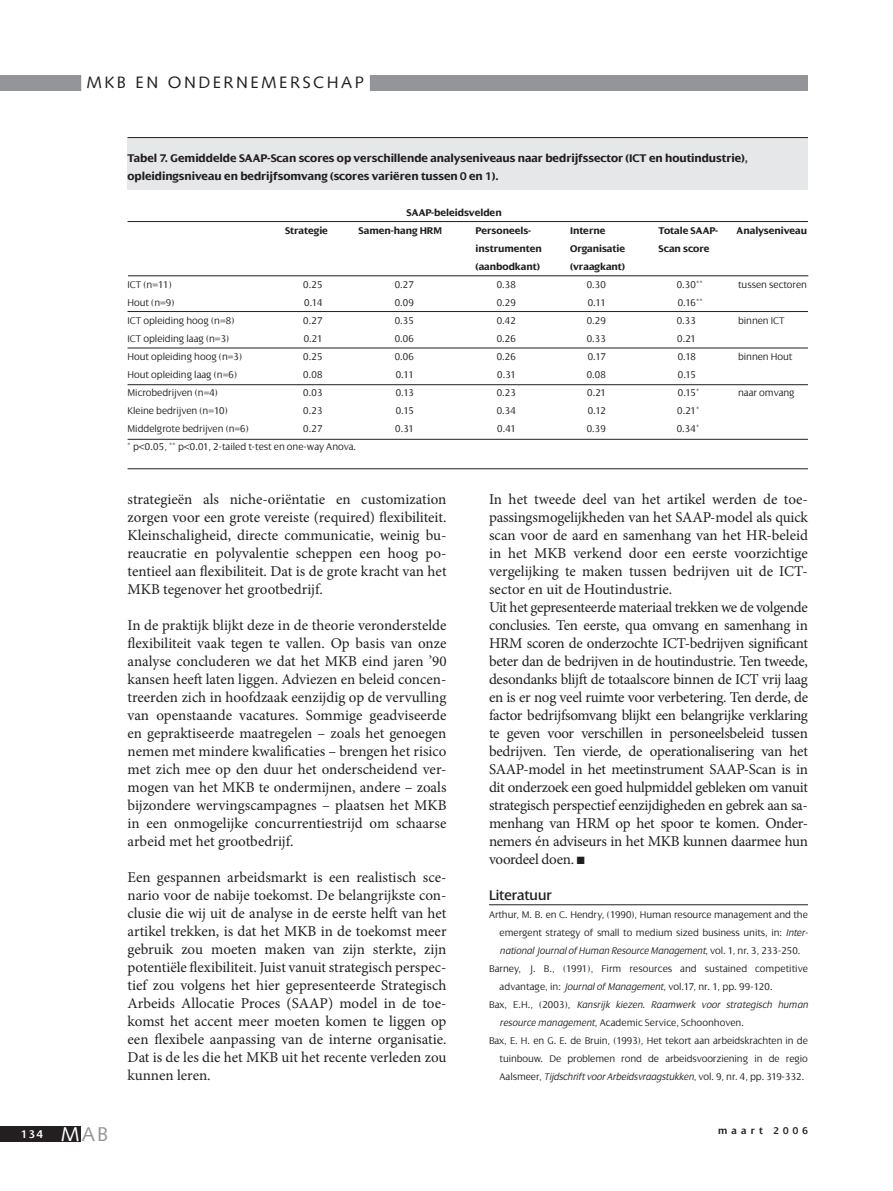
<style>
.page{position:relative;width:893px;height:1191px;background:#fff}
.page>*{position:absolute;margin:0;border:0;box-sizing:border-box;transform-origin:0 0}
.t1{font:19.95px "Syntax LT Std";color:#939598}
.t2{font:16.5px "Syntax LT Std";letter-spacing:.15em;color:#231f20}
.t3{font:15px/18px "Minion Pro";letter-spacing:-.02em;color:#231f20;text-align:justify}
.t4{font:15px "Dialog";letter-spacing:-.005em;color:#231f20}
.t5{font:700 12px/18px "Dialog";letter-spacing:-.005em;color:#231f20}
.t6{font:600 12px "Dialog";color:#fff}
.t7{font:300 10.5px "Dialog";letter-spacing:-.005em;color:#231f20}
.t8{font:italic 300 10.5px "Dialog";letter-spacing:-.01em;color:#231f20}
.t9{font:700 10.5px "Dialog";letter-spacing:-.005em;color:#231f20}
.t10{font:600 10.5px "Dialog";letter-spacing:.4em;color:#231f20}
.s1{font-style:italic}
.s2{font-style:normal}
.s3{color:#fff}
</style>
<div class="page">
<div style="left:0;top:1126px;width:81px;height:16px;background:#231f20"></div>
<div style="left:0;top:75px;width:808px;height:15px;background:#939598"></div>
<div style="left:81px;top:71px;width:289px;height:21px;background:#fff"></div>
<hr style="left:489px;top:904px;width:319px;height:1px;background:#231f20">
<div style="left:128px;top:138px;width:680px;height:52px;background:#e6e7e9"></div>
<hr style="left:128px;top:468px;width:680px;height:1px;background:#231f20">
<hr style="left:128px;top:137px;width:680px;height:1px;background:#231f20">
<hr style="left:128px;top:221px;width:680px;height:1px;background:#231f20">
<hr style="left:128px;top:275px;width:680px;height:1px;background:#231f20">
<hr style="left:128px;top:311px;width:680px;height:1px;background:#231f20">
<hr style="left:128px;top:348px;width:680px;height:1px;background:#231f20">
<hr style="left:128px;top:384px;width:680px;height:1px;background:#231f20">
<hr style="left:128px;top:439px;width:680px;height:1px;background:#231f20">
<p class="t2" style="left:86px;top:74px;width:279px">MKB EN ONDERNEMERSCHAP</p>
<p class="t5" style="left:128px;top:150px;width:622px">Tabel 7. Gemiddelde SAAP-Scan scores op verschillende analyseniveaus naar bedrijfssector (ICT en houtindustrie), opleidingsniveau en bedrijfsomvang (scores variëren tussen 0 en 1).</p>
<p class="t9" style="left:407px;top:209px;width:97px">SAAP-beleidsvelden</p>
<p class="t9" style="left:285px;top:227px;width:44px">Strategie</p>
<p class="t9" style="left:359px;top:227px;width:85px">Samen-hang HRM</p>
<p class="t9" style="left:476px;top:227px;width:57px">Personeels-</p>
<p class="t9" style="left:570px;top:227px;width:37px">Interne</p>
<p class="t9" style="left:659px;top:227px;width:61px">Totale SAAP-</p>
<p class="t9" style="left:737px;top:227px;width:72px">Analyseniveau</p>
<p class="t9" style="left:476px;top:245px;width:68px">instrumenten</p>
<p class="t9" style="left:570px;top:245px;width:57px">Organisatie</p>
<p class="t9" style="left:659px;top:245px;width:53px">Scan score</p>
<p class="t9" style="left:476px;top:263px;width:66px">(aanbodkant)</p>
<p class="t9" style="left:570px;top:263px;width:57px">(vraagkant)</p>
<p class="t7" style="left:128px;top:281px;width:46px">ICT (n=11)</p>
<p class="t7" style="left:303px;top:281px;width:21px">0.25</p>
<p class="t7" style="left:395px;top:281px;width:21px">0.27</p>
<p class="t7" style="left:497px;top:281px;width:21px">0.38</p>
<p class="t7" style="left:587px;top:281px;width:21px">0.30</p>
<p class="t7" style="left:677px;top:281px;width:28px">0.30**</p>
<p class="t7" style="left:738px;top:281px;width:70px">tussen sectoren</p>
<p class="t7" style="left:128px;top:299px;width:48px">Hout (n=9)</p>
<p class="t7" style="left:304px;top:299px;width:20px">0.14</p>
<p class="t7" style="left:395px;top:299px;width:21px">0.09</p>
<p class="t7" style="left:497px;top:299px;width:21px">0.29</p>
<p class="t7" style="left:588px;top:299px;width:20px">0.11</p>
<p class="t7" style="left:678px;top:299px;width:27px">0.16**</p>
<p class="t7" style="left:128px;top:317px;width:108px">ICT opleiding hoog (n=8)</p>
<p class="t7" style="left:303px;top:317px;width:21px">0.27</p>
<p class="t7" style="left:395px;top:317px;width:21px">0.35</p>
<p class="t7" style="left:497px;top:317px;width:21px">0.42</p>
<p class="t7" style="left:587px;top:317px;width:21px">0.29</p>
<p class="t7" style="left:677px;top:317px;width:21px">0.33</p>
<p class="t7" style="left:738px;top:317px;width:48px">binnen ICT</p>
<p class="t7" style="left:128px;top:335px;width:103px">ICT opleiding laag (n=3)</p>
<p class="t7" style="left:304px;top:335px;width:20px">0.21</p>
<p class="t7" style="left:395px;top:335px;width:21px">0.06</p>
<p class="t7" style="left:497px;top:335px;width:21px">0.26</p>
<p class="t7" style="left:587px;top:335px;width:21px">0.33</p>
<p class="t7" style="left:677px;top:335px;width:20px">0.21</p>
<p class="t7" style="left:128px;top:353px;width:116px">Hout opleiding hoog (n=3)</p>
<p class="t7" style="left:303px;top:353px;width:21px">0.25</p>
<p class="t7" style="left:395px;top:353px;width:21px">0.06</p>
<p class="t7" style="left:497px;top:353px;width:21px">0.26</p>
<p class="t7" style="left:588px;top:353px;width:20px">0.17</p>
<p class="t7" style="left:678px;top:353px;width:20px">0.18</p>
<p class="t7" style="left:738px;top:353px;width:56px">binnen Hout</p>
<p class="t7" style="left:128px;top:371px;width:111px">Hout opleiding laag (n=6)</p>
<p class="t7" style="left:303px;top:371px;width:21px">0.08</p>
<p class="t7" style="left:396px;top:371px;width:20px">0.11</p>
<p class="t7" style="left:497px;top:371px;width:20px">0.31</p>
<p class="t7" style="left:587px;top:371px;width:21px">0.08</p>
<p class="t7" style="left:678px;top:371px;width:20px">0.15</p>
<p class="t7" style="left:128px;top:389px;width:92px">Microbedrijven (n=4)</p>
<p class="t7" style="left:303px;top:389px;width:21px">0.03</p>
<p class="t7" style="left:396px;top:389px;width:20px">0.13</p>
<p class="t7" style="left:497px;top:389px;width:21px">0.23</p>
<p class="t7" style="left:587px;top:389px;width:20px">0.21</p>
<p class="t7" style="left:678px;top:389px;width:23px">0.15*</p>
<p class="t7" style="left:738px;top:389px;width:58px">naar omvang</p>
<p class="t7" style="left:128px;top:407px;width:102px">Kleine bedrijven (n=10)</p>
<p class="t7" style="left:303px;top:407px;width:21px">0.23</p>
<p class="t7" style="left:396px;top:407px;width:20px">0.15</p>
<p class="t7" style="left:497px;top:407px;width:21px">0.34</p>
<p class="t7" style="left:588px;top:407px;width:20px">0.12</p>
<p class="t7" style="left:677px;top:407px;width:24px">0.21*</p>
<p class="t7" style="left:128px;top:425px;width:123px">Middelgrote bedrijven (n=6)</p>
<p class="t7" style="left:303px;top:425px;width:21px">0.27</p>
<p class="t7" style="left:395px;top:425px;width:20px">0.31</p>
<p class="t7" style="left:497px;top:425px;width:20px">0.41</p>
<p class="t7" style="left:587px;top:425px;width:21px">0.39</p>
<p class="t7" style="left:677px;top:425px;width:24px">0.34*</p>
<p class="t7" style="left:128px;top:443px;width:230px">* p&lt;0.05, ** p&lt;0.01, 2-tailed t-test en one-way Anova.</p>
<p class="t3" style="left:128px;top:492px;width:320px">strategieën als niche-oriëntatie en customization zorgen voor een grote vereiste (required) flexibiliteit.<br>Kleinschaligheid, directe communicatie, weinig bu - reaucratie en polyvalentie scheppen een hoog po - tentieel aan flexibiliteit. Dat is de grote kracht van het MKB tegenover het grootbedrijf.</p>
<p class="t3" style="left:128px;top:618px;width:320px">In de praktijk blijkt deze in de theorie veronderstelde flexibiliteit vaak tegen te vallen. Op basis van onze analyse concluderen we dat het MKB eind jaren ’90 kansen heeft laten liggen. Adviezen en beleid con cen&shy;treerden zich in hoofdzaak eenzijdig op de vervulling van openstaande vacatures. Sommige geadviseerde en gepraktiseerde maatregelen – zoals het genoegen nemen met mindere kwalificaties – brengen het risico met zich mee op den duur het onderscheidend ver&shy;mogen van het MKB te ondermijnen, andere – zoals bijzondere wervingscampagnes – plaatsen het MKB in een onmogelijke concurrentiestrijd om schaarse arbeid met het grootbedrijf.</p>
<p class="t3" style="left:128px;top:870px;width:320px">Een gespannen arbeidsmarkt is een realistisch sce&shy;nario voor de nabije toekomst. De belangrijkste con&shy;clusie die wij uit de analyse in de eerste helft van het artikel trekken, is dat het MKB in de toekomst meer gebruik zou moeten maken van zijn sterkte, zijn potentiële flexibiliteit. Juist vanuit strategisch pers pec&shy;tief zou volgens het hier gepresenteerde Strategisch Arbeids Allocatie Proces (SAAP) model in de toe&shy;komst het accent meer moeten komen te liggen op een flexibele aanpassing van de interne organisatie.<br>Dat is de les die het MKB uit het recente verleden zou kunnen leren.</p>
<p class="t3" style="left:489px;top:492px;width:321px;text-align:left">In het tweede deel van het artikel werden de toe&shy;passingsmogelijkheden van het SAAP-model als quick scan voor de aard en samenhang van het HR-beleid in het MKB verkend door een eerste voorzichtige vergelijking te maken tussen bedrijven uit de ICT&shy;sector en uit de Houtindustrie.<br>Uit het gepresenteerde materiaal trekken we de volgende conclusies. Ten eerste, qua omvang en samenhang in HRM scoren de onderzochte ICT-bedrijven significant beter dan de bedrijven in de houtindustrie. Ten tweede, desondanks blijft de totaalscore binnen de ICT vrij laag en is er nog veel ruimte voor verbetering. Ten derde, de factor bedrijfsomvang blijkt een belangrijke verklaring te geven voor verschillen in personeelsbeleid tussen bedrijven. Ten vierde, de operationalisering van het SAAP-model in het meetinstrument SAAP-Scan is in dit onderzoek een goed hulpmiddel gebleken om vanuit strategisch perspectief eenzijdigheden en gebrek aan sa - menhang van HRM op het spoor te komen. Onder&shy;nemers én adviseurs in het MKB kunnen daarmee hun voordeel doen. ■</p>
<p class="t4" style="left:489px;top:888px;width:64px">Literatuur</p>
<p class="t7" style="left:489px;top:911px;width:320px">Arthur, M. B. en C. Hendry, (1990), Human resource management and the</p>
<p class="t7" style="left:500px;top:929px;width:310px">emergent strategy of small to medium sized business units, in: <span class="s1">Inter-</span></p>
<p class="t8" style="left:500px;top:947px;width:302px">national Journal of Human Resource Management<span class="s2">, vol. 1, nr. 3, 233-250.</span></p>
<p class="t7" style="left:489px;top:965px;width:320px">Barney, J. B., (1991), Firm resources and sustained competitive</p>
<p class="t7" style="left:500px;top:983px;width:275px">advantage, in: <span class="s1">Journal of Management</span>, vol.17, nr. 1, pp. 99-120.</p>
<p class="t8" style="left:489px;top:1001px;width:320px"><span class="s2">Bax, E.H., (2003),</span> Kansrijk kiezen. Raamwerk voor strategisch human</p>
<p class="t7" style="left:500px;top:1019px;width:246px"><span class="s1">resource management</span>, Academic Service, Schoonhoven.</p>
<p class="t7" style="left:489px;top:1037px;width:320px">Bax, E. H. en G. E. de Bruin, (1993), Het tekort aan arbeidskrachten in de</p>
<p class="t7" style="left:500px;top:1055px;width:310px">tuinbouw. De problemen rond de arbeidsvoorziening in de regio</p>
<p class="t8" style="left:500px;top:1073px;width:306px"><span class="s2">Aalsmeer,</span> Tijdschrift voor Arbeidsvraagstukken<span class="s2">, vol. 9, nr. 4, pp. 319-332.</span></p>
<h1 class="t1" style="left:61px;top:1124px;width:49px"><span class="s3">M</span>AB</h1>
<p class="t6" style="left:21px;top:1129px;width:23px">134</p>
<p class="t10" style="left:718px;top:1127px;width:91px">maart 2006</p>
</div>
